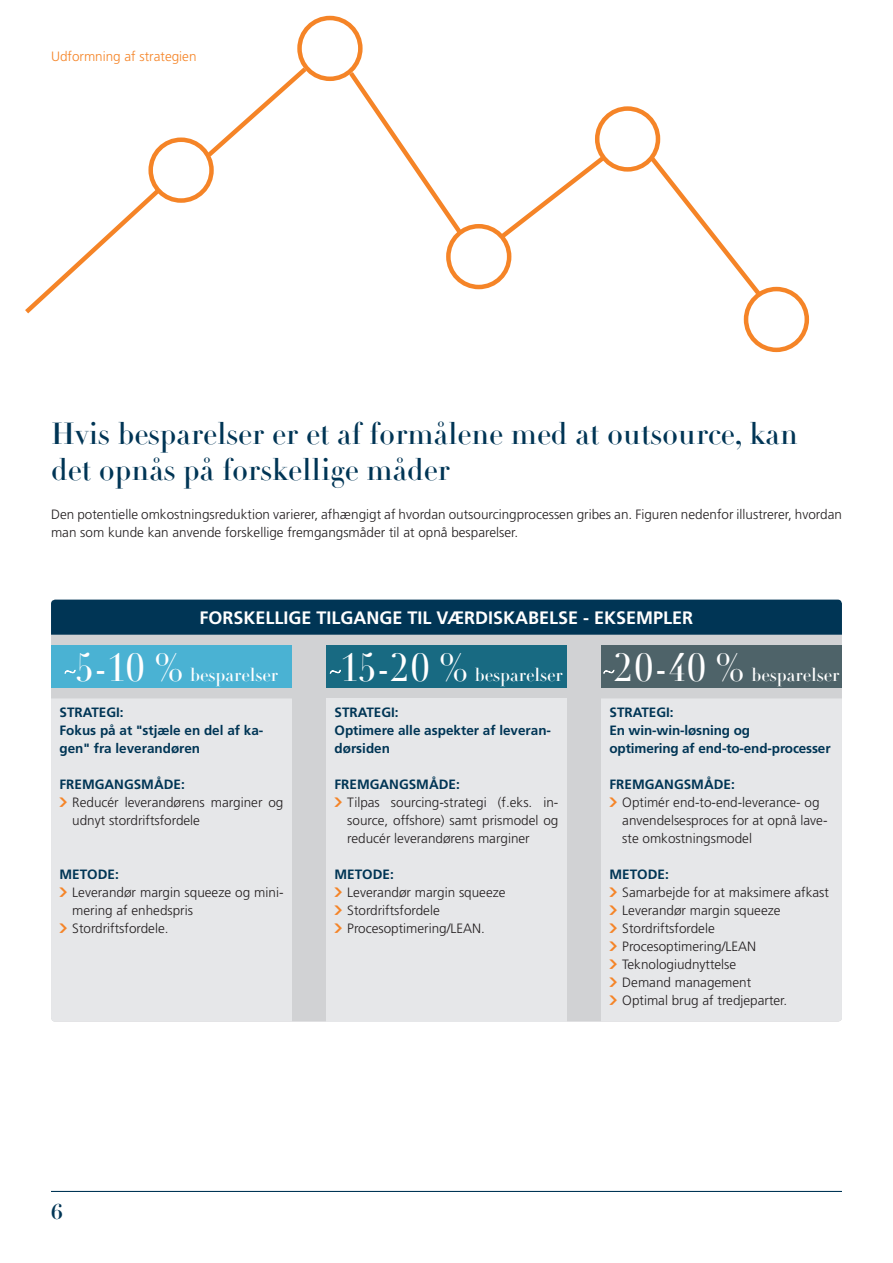
<style>
.page{position:relative;width:893px;height:1263px;background:#fff}
.page>*{position:absolute;margin:0;border:0;box-sizing:border-box;transform-origin:0 0}
.Overskrift{font:30px/36px "Didot LT Std Headline";color:#003555}
.t1{font:700 21px "Didot LT Std";color:#003555}
.Underoverskrift{font:18px "Didot LT Std Headline";color:#fff}
.Underoverskrift-2{font:700 18px "Frutiger LT Std";color:#fff}
.Brødtekst{font:300 13.5px/18px "Frutiger LT Std";color:#231f20}
.Brødtekst-2{font:700 13.5px/18px "Frutiger LT Std";color:#003555}
.t2{font:300 13.5px "Frutiger LT Std";color:#f58427}
.s1{font-size:39px}
.s2{font-family:"KR Pil 3";font-weight:400;color:#f58427}
</style>
<div class="page">
<div style="left:51px;top:635px;width:791px;height:387px;background:#d1d2d4"></div>
<hr style="left:51px;top:1191px;width:791px;height:1px;background:#003555">
<div style="left:326px;top:698px;width:241px;height:324px;background:#e6e7e9"></div>
<div style="left:601px;top:698px;width:241px;height:324px;background:#e6e7e9"></div>
<div style="left:51px;top:698px;width:241px;height:324px;background:#e6e7e9"></div>
<div style="left:51px;top:645px;width:241px;height:43px;background:#4ab2d3"></div>
<svg style="left:65px;top:670px;width:10px;height:3px"></svg>
<div style="left:326px;top:645px;width:241px;height:43px;background:#186a82"></div>
<svg style="left:330px;top:670px;width:11px;height:3px"></svg>
<div style="left:601px;top:645px;width:241px;height:43px;background:#4e6369"></div>
<svg style="left:604px;top:670px;width:10px;height:3px"></svg>
<div style="left:51px;top:600px;width:791px;height:35px;background:#003555"></div>
<div style="left:595px;top:106px;width:65px;height:66px;border:4px solid #f58427;border-radius:50%"></div>
<div style="left:744px;top:287px;width:65px;height:65px;border:4px solid #f58427;border-radius:50%"></div>
<div style="left:446px;top:224px;width:65px;height:65px;border:4px solid #f58427;border-radius:50%"></div>
<div style="left:297px;top:16px;width:66px;height:65px;border:4px solid #f58427;border-radius:50%"></div>
<div style="left:148px;top:137px;width:66px;height:66px;border:4px solid #f58427;border-radius:50%"></div>
<svg style="left:645px;top:151px;width:120px;height:149px"></svg>
<svg style="left:495px;top:152px;width:114px;height:91px"></svg>
<svg style="left:345px;top:67px;width:121px;height:171px"></svg>
<svg style="left:203px;top:63px;width:108px;height:98px"></svg>
<svg style="left:25px;top:184px;width:140px;height:130px"></svg>
<p class="t2" style="left:51px;top:49px;width:147px">Udformning af strategien</p>
<p class="Overskrift" style="left:51px;top:416px;width:748px">Hvis besparelser er et af formålene med at outsource, kan det opnås på forskellige måder</p>
<p class="Brødtekst" style="left:51px;top:506px;width:792px">Den potentielle omkostningsreduktion varierer, afhængigt af hvordan outsourcingprocessen gribes an. Figuren nedenfor illustrerer, hvordan man som kunde kan anvende forskellige fremgangsmåder til at opnå besparelser.</p>
<p class="Underoverskrift-2" style="left:199px;top:607px;width:495px">FORSKELLIGE TILGANGE TIL VÆRDISKABELSE - EKSEMPLER</p>
<p class="Underoverskrift" style="left:65px;top:663px;width:215px">~<span class="s1">5-10 %</span> besparelser</p>
<p class="Underoverskrift" style="left:330px;top:663px;width:234px">~<span class="s1">15-20 %</span> besparelser</p>
<p class="Underoverskrift" style="left:603px;top:663px;width:237px">~<span class="s1">20-40 %</span> besparelser</p>
<p class="Brødtekst-2" style="left:60px;top:703px;width:66px">STRATEGI:</p>
<p class="Brødtekst-2" style="left:60px;top:721px;width:205px">Fokus på at "stjæle en del af ka&shy;gen" fra leverandøren</p>
<p class="Brødtekst-2" style="left:60px;top:775px;width:127px">FREMGANGSMÅDE:</p>
<p class="Brødtekst" style="left:72px;top:794px;width:213px;text-indent:-13px"><span class="s2">•</span> Reducér leverandørens marginer og udnyt stordriftsfordele</p>
<p class="Brødtekst-2" style="left:60px;top:865px;width:61px">METODE:</p>
<p class="Brødtekst" style="left:72px;top:884px;width:213px;text-indent:-13px"><span class="s2">•</span> Leverandør margin squeeze og mini&shy;mering af enhedspris</p>
<p class="Brødtekst" style="left:60px;top:920px;width:111px"><span class="s2">•</span> Stordriftsfordele.</p>
<p class="Brødtekst-2" style="left:334px;top:703px;width:66px">STRATEGI:</p>
<p class="Brødtekst-2" style="left:334px;top:721px;width:218px">Optimere alle aspekter af leveran&shy;dørsiden</p>
<p class="Brødtekst-2" style="left:334px;top:775px;width:127px">FREMGANGSMÅDE:</p>
<p class="Brødtekst" style="left:347px;top:794px;width:213px;text-align:justify;text-indent:-13px"><span class="s2">•</span> Tilpas sourcing-strategi (f.eks. in&shy;source, offshore) samt prismodel og reducér leverandørens marginer</p>
<p class="Brødtekst-2" style="left:334px;top:865px;width:61px">METODE:</p>
<p class="Brødtekst" style="left:334px;top:884px;width:173px"><span class="s2">•</span> Leverandør margin squeeze</p>
<p class="Brødtekst" style="left:334px;top:902px;width:107px"><span class="s2">•</span> Stordriftsfordele</p>
<p class="Brødtekst" style="left:334px;top:920px;width:152px"><span class="s2">•</span> Procesoptimering/LEAN.</p>
<p class="Brødtekst-2" style="left:609px;top:703px;width:66px">STRATEGI:</p>
<p class="Brødtekst-2" style="left:609px;top:721px;width:223px">En win-win-løsning og<br>optimering af end-to-end-processer</p>
<p class="Brødtekst-2" style="left:609px;top:775px;width:127px">FREMGANGSMÅDE:</p>
<p class="Brødtekst" style="left:622px;top:794px;width:207px;text-indent:-13px"><span class="s2">•</span> Optimér end-to-end-leverance- og anvendelsesproces for at opnå lave&shy;ste omkostningsmodel</p>
<p class="Brødtekst-2" style="left:609px;top:865px;width:61px">METODE:</p>
<p class="Brødtekst" style="left:609px;top:884px;width:221px"><span class="s2">•</span> Samarbejde for at maksimere afkast</p>
<p class="Brødtekst" style="left:609px;top:902px;width:173px"><span class="s2">•</span> Leverandør margin squeeze</p>
<p class="Brødtekst" style="left:609px;top:920px;width:107px"><span class="s2">•</span> Stordriftsfordele</p>
<p class="Brødtekst" style="left:609px;top:938px;width:148px"><span class="s2">•</span> Procesoptimering/LEAN</p>
<p class="Brødtekst" style="left:609px;top:956px;width:128px"><span class="s2">•</span> Teknologiudnyttelse</p>
<p class="Brødtekst" style="left:609px;top:974px;width:143px"><span class="s2">•</span> Demand management</p>
<p class="Brødtekst" style="left:609px;top:992px;width:179px"><span class="s2">•</span> Optimal brug af tredjeparter.</p>
<h2 class="t1" style="left:51px;top:1198px;width:13px">6</h2>
</div>
